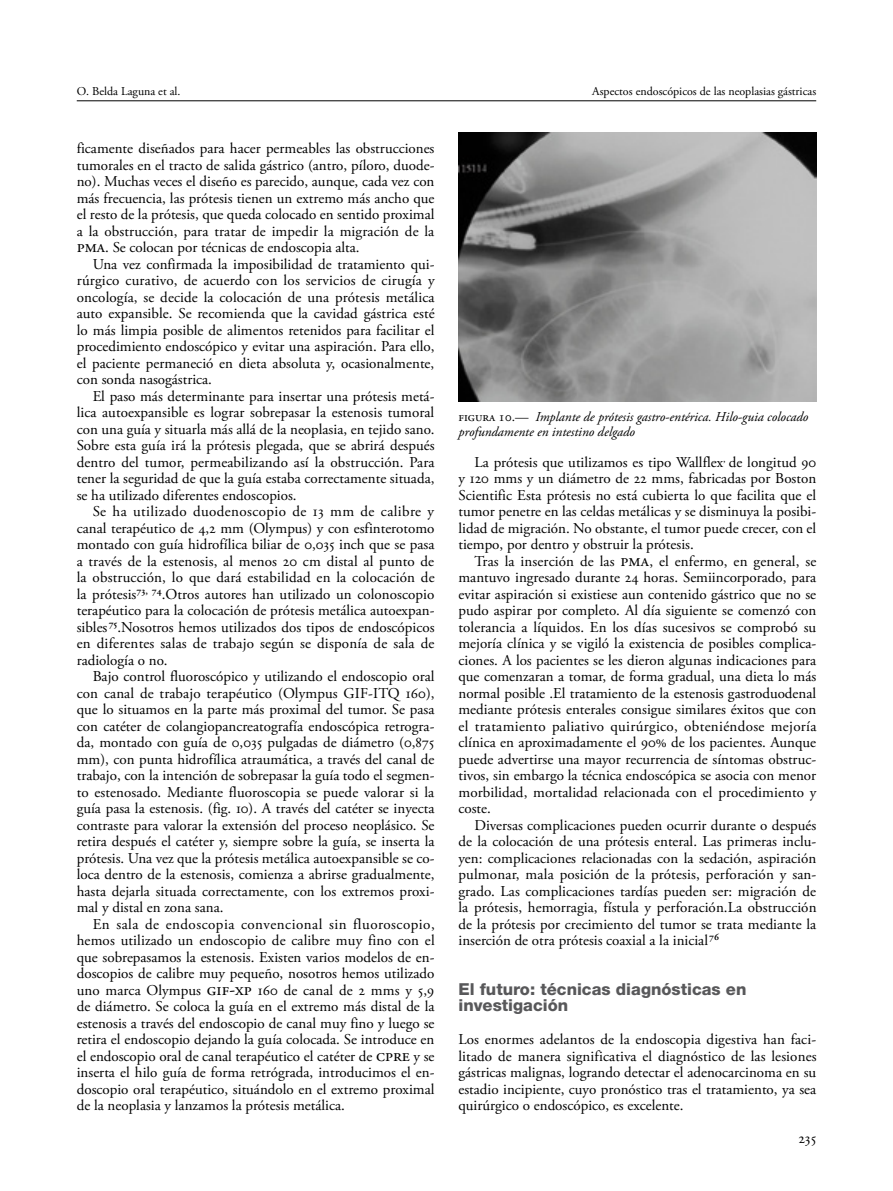
<style>
.page{position:relative;width:893px;height:1191px;background:#fff}
.page>*{position:absolute;margin:0;border:0;box-sizing:border-box;transform-origin:0 0}
.t1{font:800 16.5px/16.5px "Helvetica Neue";color:#58585a}
.t2{font:15px/16.5px "Adobe Garamond Pro";color:#000;text-align:justify}
.t3{font:italic 13.5px/15px "Adobe Garamond Pro";color:#000}
.t4{font:12px "Adobe Garamond Pro";color:#000}
.s1{font-size:18px}
.s2{font-style:normal}
</style>
<div class="page">
<hr style="left:77px;top:100px;width:739px;height:1px;background:#000">
<img style="left:458px;top:132px;width:358px;height:270px">
<p class="t4" style="left:77px;top:84px;width:105px">O. Belda Laguna et al.</p>
<p class="t4" style="left:592px;top:84px;width:225px">Aspectos endoscópicos de las neoplasias gástricas</p>
<p class="t2" style="left:77px;top:141px;width:359px">ficamente diseñados para hacer permeables las obstrucciones tumorales en el tracto de salida gástrico (antro, píloro, duode&shy;no). Muchas veces el diseño es parecido, aunque, cada vez con más frecuencia, las prótesis tienen un extremo más ancho que el resto de la prótesis, que queda colocado en sentido proximal a la obstrucción, para tratar de impedir la migración de la <span class="s1">pma</span>. Se colocan por técnicas de endoscopia alta.</p>
<p class="t2" style="left:77px;top:256px;width:359px;text-indent:16px">Una vez confirmada la imposibilidad de tratamiento qui&shy;rúrgico curativo, de acuerdo con los servicios de cirugía y oncología, se decide la colocación de una prótesis metálica auto expansible. Se recomienda que la cavidad gástrica esté lo más limpia posible de alimentos retenidos para facilitar el procedimiento endoscópico y evitar una aspiración. Para ello, el paciente permaneció en dieta absoluta y, ocasionalmente, con sonda nasogástrica.</p>
<p class="t2" style="left:77px;top:388px;width:359px;text-indent:16px">El paso más determinante para insertar una prótesis metá&shy;lica autoexpansible es lograr sobrepasar la estenosis tumoral con una guía y situarla más allá de la neoplasia, en tejido sano.<br>Sobre esta guía irá la prótesis plegada, que se abrirá después dentro del tumor, permeabilizando así la obstrucción. Para tener la seguridad de que la guía estaba correctamente situada, se ha utilizado diferentes endoscopios.</p>
<p class="t2" style="left:77px;top:504px;width:359px;text-indent:16px">Se ha utilizado duodenoscopio de 13 mm de calibre y canal terapéutico de 4,2 mm (Olympus) y con esfinterotomo montado con guía hidrofílica biliar de 0,035 inch que se pasa a través de la estenosis, al menos 20 cm distal al punto de la obstrucción, lo que dará estabilidad en la colocación de la prótesis<sup>73,</sup> <sup>74</sup>.Otros autores han utilizado un colonoscopio terapéutico para la colocación de prótesis metálica autoexpan&shy;sibles <sup>75</sup>.Nosotros hemos utilizados dos tipos de endoscópicos en diferentes salas de trabajo según se disponía de sala de radiología o no.</p>
<p class="t2" style="left:77px;top:669px;width:359px;text-indent:16px">Bajo control fluoroscópico y utilizando el endoscopio oral con canal de trabajo terapéutico (Olympus GIF-ITQ 160), que lo situamos en la parte más proximal del tumor. Se pasa con catéter de colangiopancreatografía endoscópica retrogra&shy;da, montado con guía de 0,035 pulgadas de diámetro (0,875 mm), con punta hidrofílica atraumática, a través del canal de trabajo, con la intención de sobrepasar la guía todo el segmen&shy;to estenosado. Mediante fluoroscopia se puede valorar si la guía pasa la estenosis. (fig. 10). A través del catéter se inyecta contraste para valorar la extensión del proceso neoplásico. Se retira después el catéter y, siempre sobre la guía, se inserta la prótesis. Una vez que la prótesis metálica autoexpansible se co&shy;loca dentro de la estenosis, comienza a abrirse gradualmente, hasta dejarla situada correctamente, con los extremos proxi&shy;mal y distal en zona sana.</p>
<p class="t2" style="left:77px;top:916px;width:359px;text-indent:16px">En sala de endoscopia convencional sin fluoroscopio, hemos utilizado un endoscopio de calibre muy fino con el que sobrepasamos la estenosis. Existen varios modelos de en&shy;doscopios de calibre muy pequeño, nosotros hemos utilizado uno marca Olympus <span class="s1">gif-xp</span> 160 de canal de 2 mms y 5,9 de diámetro. Se coloca la guía en el extremo más distal de la estenosis a través del endoscopio de canal muy fino y luego se retira el endoscopio dejando la guía colocada. Se introduce en el endoscopio oral de canal terapéutico el catéter de <span class="s1">cpre</span> y se inserta el hilo guía de forma retrógrada, introducimos el en&shy;doscopio oral terapéutico, situándolo en el extremo proximal de la neoplasia y lanzamos la prótesis metálica.</p>
<p class="t3" style="left:458px;top:410px;width:351px"><span class="s2">figura 10.—</span> Implante de prótesis gastro-entérica. Hilo-guia colocado profundamente en intestino delgado</p>
<p class="t2" style="left:458px;top:454px;width:359px;text-indent:16px">La prótesis que utilizamos es tipo Wallflex<sup>,</sup> de longitud 90 y 120 mms y un diámetro de 22 mms, fabricadas por Boston Scientific Esta prótesis no está cubierta lo que facilita que el tumor penetre en las celdas metálicas y se disminuya la posibi&shy;lidad de migración. No obstante, el tumor puede crecer, con el tiempo, por dentro y obstruir la prótesis.</p>
<p class="t2" style="left:458px;top:553px;width:360px;text-indent:16px">Tras la inserción de las <span class="s1">pma</span>, el enfermo, en general, se mantuvo ingresado durante 24 horas. Semiincorporado, para evitar aspiración si existiese aun contenido gástrico que no se pudo aspirar por completo. Al día siguiente se comenzó con tolerancia a líquidos. En los días sucesivos se comprobó su mejoría clínica y se vigiló la existencia de posibles complica&shy;ciones. A los pacientes se les dieron algunas indicaciones para que comenzaran a tomar, de forma gradual, una dieta lo más normal posible .El tratamiento de la estenosis gastroduodenal mediante prótesis enterales consigue similares éxitos que con el tratamiento paliativo quirúrgico, obteniéndose mejoría clínica en aproximadamente el 90% de los pacientes. Aunque puede advertirse una mayor recurrencia de síntomas obstruc&shy;tivos, sin embargo la técnica endoscópica se asocia con menor morbilidad, mortalidad relacionada con el procedimiento y coste.</p>
<p class="t2" style="left:458px;top:817px;width:360px;text-indent:16px">Diversas complicaciones pueden ocurrir durante o después de la colocación de una prótesis enteral. Las primeras inclu&shy;yen: complicaciones relacionadas con la sedación, aspiración pulmonar, mala posición de la prótesis, perforación y san&shy;grado. Las complicaciones tardías pueden ser: migración de la prótesis, hemorragia, fístula y perforación.La obstrucción de la prótesis por crecimiento del tumor se trata mediante la inserción de otra prótesis coaxial a la inicial <sup>76</sup></p>
<p class="t1" style="left:458px;top:980px;width:289px">El futuro: técnicas diagnósticas en investigación</p>
<p class="t2" style="left:458px;top:1032px;width:360px">Los enormes adelantos de la endoscopia digestiva han faci&shy;litado de manera significativa el diagnóstico de las lesiones gástricas malignas, logrando detectar el adenocarcinoma en su estadio incipiente, cuyo pronóstico tras el tratamiento, ya sea quirúrgico o endoscópico, es excelente.</p>
<p class="t2" style="left:798px;top:1131px;width:19px">235</p>
</div>
